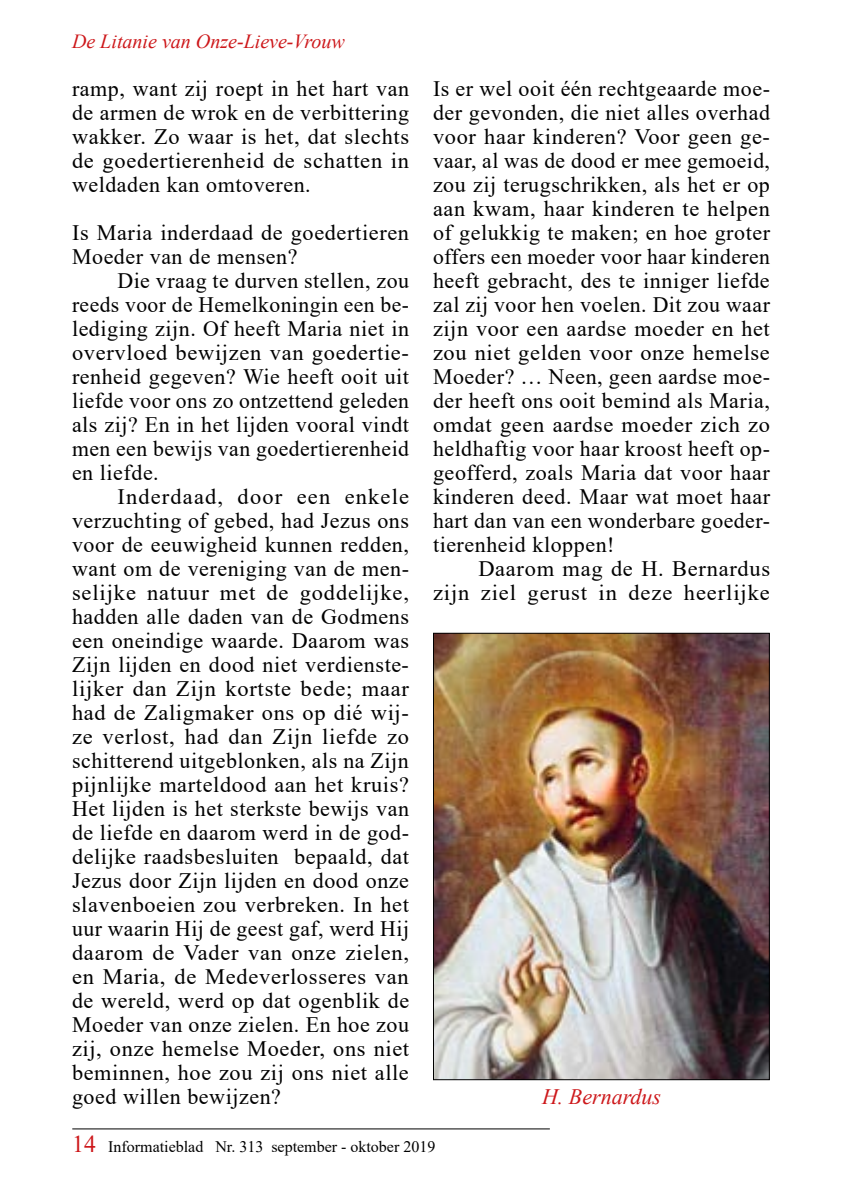
<style>
.page{position:relative;width:842px;height:1191px;background:#fff}
.page>*{position:absolute;margin:0;border:0;box-sizing:border-box;transform-origin:0 0}
.t1{font:22px/24px "Times New Roman";letter-spacing:.025em;color:#000;text-align:justify}
.t2{font:italic 22px "Times New Roman";color:#cd171a}
.t3{font:italic 20px "Times New Roman";color:#cd171a}
.t4{font:16px "Times New Roman";color:#000}
.s1{font-size:24px;color:#cd171a}
</style>
<div class="page">
<hr style="left:72px;top:1128px;width:478px;height:1px;background:#000">
<img style="left:435px;top:635px;width:333px;height:443px">
<div style="left:433px;top:633px;width:337px;height:447px;border:1px solid #000"></div>
<p class="t3" style="left:72px;top:27px;width:274px">De Litanie van Onze‑Lieve‑Vrouw</p>
<p class="t1" style="left:72px;top:76px;width:339px">ramp, want zij roept in het hart van de armen de wrok en de verbittering wakker. Zo waar is het, dat slechts de goedertierenheid de schatten in weldaden kan omtoveren.</p>
<p class="t1" style="left:72px;top:220px;width:338px">Is Maria inderdaad de goedertieren<br>Moeder van de mensen?</p>
<p class="t1" style="left:72px;top:268px;width:339px;text-indent:45px">Die vraag te durven stellen, zou reeds voor de Hemelkoningin een be&shy;lediging zijn. Of heeft Maria niet in overvloed bewijzen van goedertie&shy;renheid gegeven? Wie heeft ooit uit liefde voor ons zo ontzettend geleden als zij? En in het lijden vooral vindt men een bewijs van goedertierenheid en liefde.</p>
<p class="t1" style="left:72px;top:484px;width:339px;text-indent:45px">Inderdaad, door een enkele verzuchting of gebed, had Jezus ons voor de eeuwigheid kunnen redden, want om de vereniging van de men&shy;selijke natuur met de goddelijke, hadden alle daden van de Godmens een oneindige waarde. Daarom was Zijn lijden en dood niet verdienste&shy;lijker dan Zijn kortste bede; maar had de Zaligmaker ons op dié wij&shy;ze verlost, had dan Zijn liefde zo schitterend uitgeblonken, als na Zijn pijnlijke marteldood aan het kruis?<br>Het lijden is het sterkste bewijs van de liefde en daarom werd in de god&shy;delijke raadsbesluiten bepaald, dat Jezus door Zijn lijden en dood onze slavenboeien zou verbreken. In het uur waarin Hij de geest gaf, werd Hij daarom de Vader van onze zielen, en Maria, de Medeverlosseres van de wereld, werd op dat ogenblik de Moeder van onze zielen. En hoe zou zij, onze hemelse Moeder, ons niet beminnen, hoe zou zij ons niet alle goed willen bewijzen?</p>
<p class="t1" style="left:433px;top:76px;width:339px">Is er wel ooit één rechtgeaarde moe&shy;der gevonden, die niet alles overhad voor haar kinderen? Voor geen ge&shy;vaar, al was de dood er mee gemoeid, zou zij terugschrikken, als het er op aan kwam, haar kinderen te helpen of gelukkig te maken; en hoe groter offers een moeder voor haar kinderen heeft gebracht, des te inniger liefde zal zij voor hen voelen. Dit zou waar zijn voor een aardse moeder en het zou niet gelden voor onze hemelse Moeder? … Neen, geen aardse moe&shy;der heeft ons ooit bemind als Maria, omdat geen aardse moeder zich zo heldhaftig voor haar kroost heeft op&shy;geofferd, zoals Maria dat voor haar kinderen deed. Maar wat moet haar hart dan van een wonderbare goeder&shy;tierenheid kloppen!</p>
<p class="t1" style="left:433px;top:556px;width:339px;text-align:right">Daarom mag de H. Bernardus<br>zijn ziel gerust in deze heerlijke</p>
<p class="t2" style="left:542px;top:1081px;width:120px">H. Bernardus</p>
<p class="t4" style="left:72px;top:1134px;width:365px"><span class="s1">14</span> Informatieblad Nr. 313 september - oktober 2019</p>
</div>
